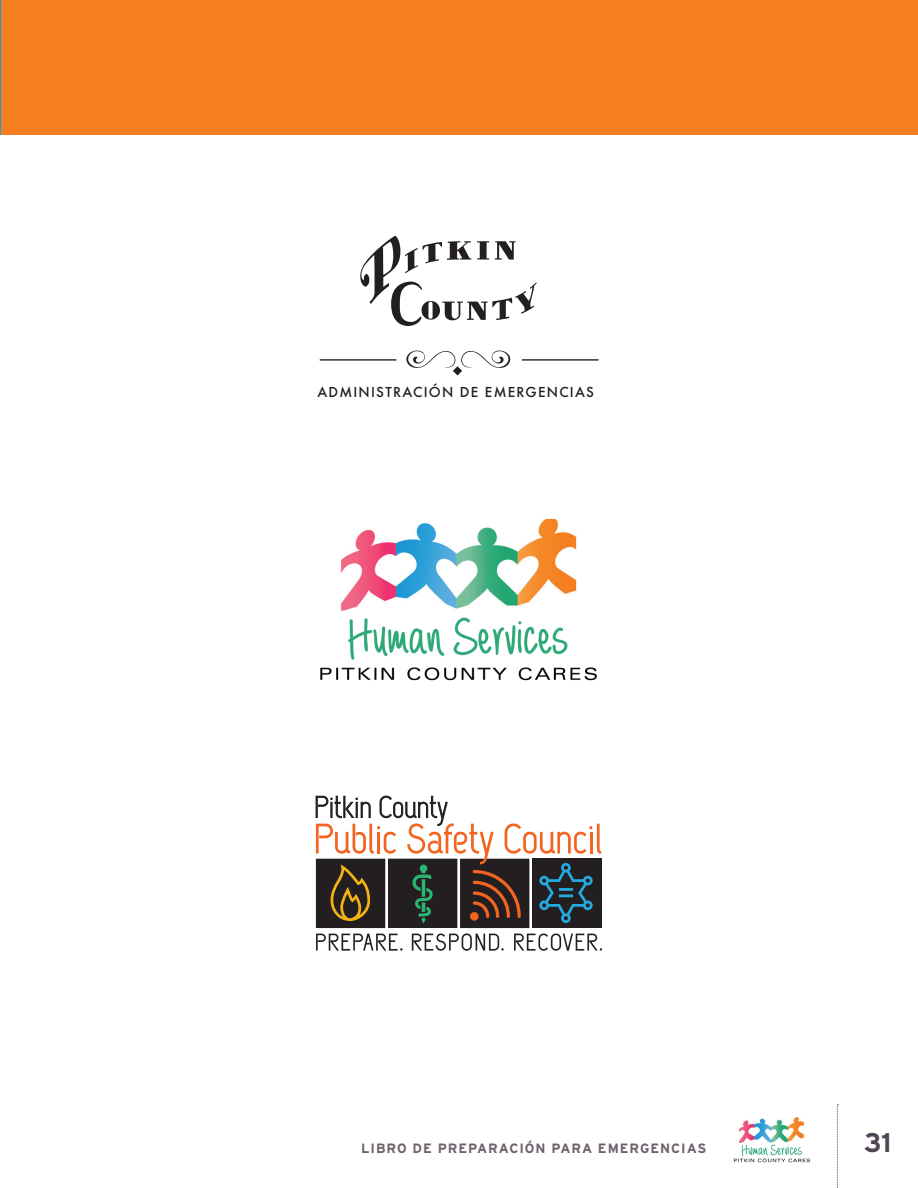
<style>
.page{position:relative;width:918px;height:1188px;background:#fff}
.page>*{position:absolute;margin:0;border:0;box-sizing:border-box;transform-origin:0 0}
.t1{font:700 27px "Interstate";color:#504755}
.t2{font:700 13.5px "Interstate";letter-spacing:.07em;color:#6e616b}
.t3{font:500 13.35px "Futura";letter-spacing:.09em;color:#231f20}
</style>
<div class="page">
<svg style="left:837px;top:1104px;width:1px;height:84px"></svg>
<img style="left:739px;top:1118px;width:65px;height:25px">
<img style="left:733px;top:1144px;width:78px;height:19px">
<hr style="left:0;top:0;width:2px;height:135px;background:#259ad6">
<div style="left:2px;top:0;width:916px;height:135px;background:#f57e21"></div>
<svg style="left:360px;top:236px;width:177px;height:90px"></svg>
<svg style="left:406px;top:351px;width:104px;height:25px"></svg>
<hr style="left:522px;top:359px;width:77px;height:2px;background:#231f20">
<hr style="left:320px;top:359px;width:76px;height:2px;background:#231f20">
<img style="left:340px;top:520px;width:237px;height:92px">
<img style="left:320px;top:617px;width:277px;height:64px">
<div style="left:460px;top:859px;width:69px;height:69px;background:#231f20"></div>
<div style="left:316px;top:859px;width:69px;height:69px;background:#231f20"></div>
<div style="left:532px;top:859px;width:70px;height:69px;background:#231f20"></div>
<div style="left:388px;top:859px;width:69px;height:69px;background:#231f20"></div>
<svg style="left:316px;top:933px;width:87px;height:18px"></svg>
<svg style="left:412px;top:933px;width:92px;height:18px"></svg>
<svg style="left:514px;top:933px;width:88px;height:18px"></svg>
<svg style="left:316px;top:796px;width:285px;height:127px"></svg>
<p class="t3" style="left:317px;top:383px;width:278px">ADMINISTRACIÓN DE EMERGENCIAS</p>
<p class="t2" style="left:361px;top:1141px;width:347px">LIBRO DE PREPARACIÓN PARA EMERGENCIAS</p>
<h1 class="t1" style="left:864px;top:1127px;width:29px">31</h1>
</div>
